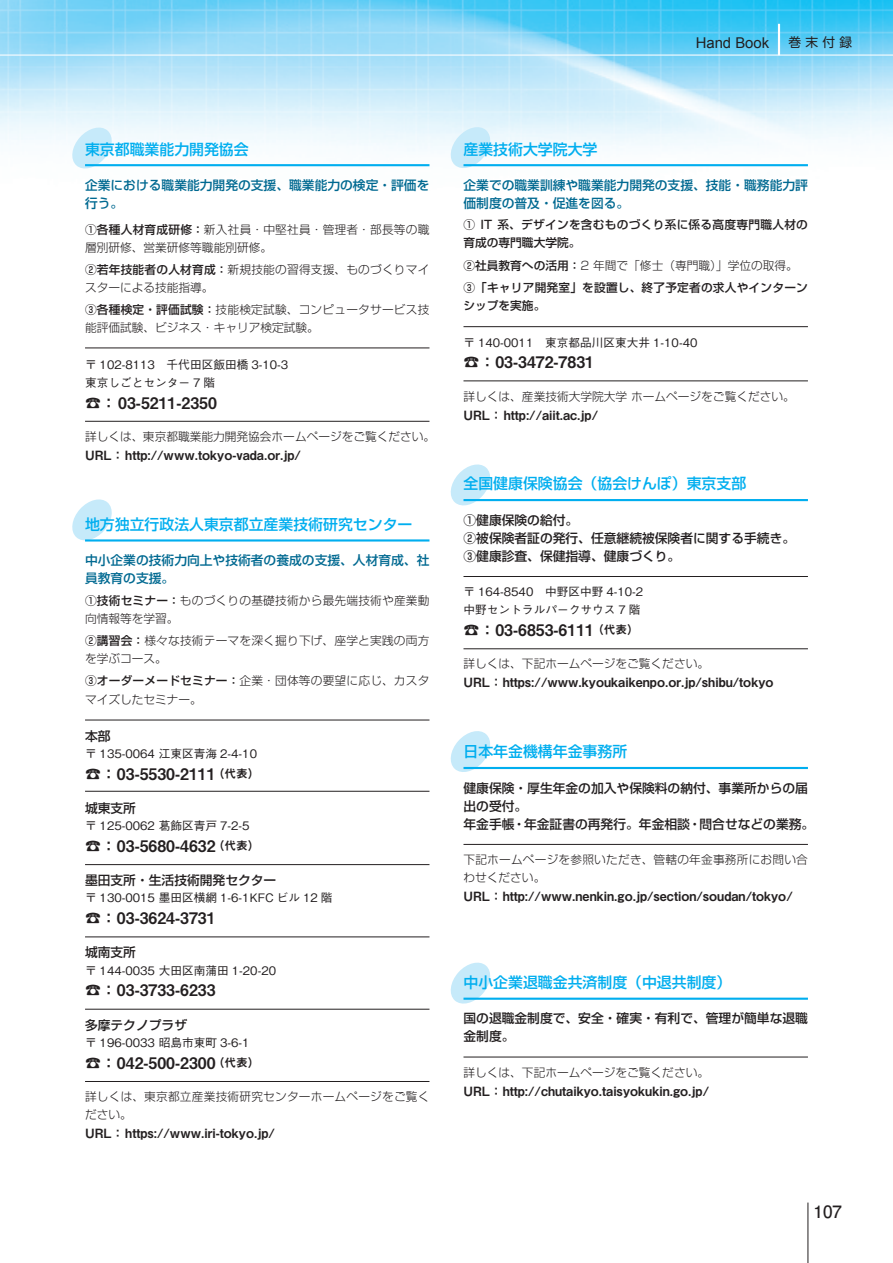
<style>
.page{position:relative;width:893px;height:1263px;background:#fff}
.page>*{position:absolute;margin:0;border:0;box-sizing:border-box;transform-origin:0 0}
.t1{font:700 16.95px "Futo Go B101 Pro";color:#231f20}
.t2{font:15.9px "Midashi Go Pro MB31";color:#231f20}
.機関小見出{font:500 14.85px "Shin Go Pro";color:#00aeef}
.t3{font:14.85px "Arial";color:#231f20}
.t4{font:12.75px "Midashi Go Pro MB31";color:#231f20}
.t5{font:500 12.75px/18px "Shin Go Pro";color:#231f20}
.t6{font:500 12.75px/18px "Shin Go Pro";color:#006991}
.t7{font:12.75px "UD Shin Go Pro";color:#231f20}
.t8{font:300 11.7px/18px "Shin Go Pro";color:#231f20}
.t9{font:500 11.7px "Gothic BBB Pro";color:#231f20}
.t10{font:300 11.7px/18px "Shin Go Pro";letter-spacing:.02em;color:#231f20}
.t11{font:500 11.7px/18px "Shin Go Pro";letter-spacing:.015em;color:#231f20}
.s1{font-weight:500}
.s2{font-family:"Midashi Go Pro MB31";font-weight:400}
.s3{font-size:11.7px}
</style>
<div class="page">
<img style="left:0;top:0;width:893px;height:167px">
<hr style="left:778px;top:24px;width:2px;height:31px;background:#fff">
<hr style="left:0;top:55px;width:893px;height:1px;background:#fff">
<hr style="left:808px;top:1202px;width:1px;height:61px;background:#231f20">
<svg style="left:448px;top:124px;width:45px;height:44px"></svg>
<svg style="left:450px;top:464px;width:43px;height:42px"></svg>
<svg style="left:450px;top:731px;width:43px;height:41px"></svg>
<svg style="left:450px;top:962px;width:43px;height:42px"></svg>
<svg style="left:72px;top:499px;width:42px;height:43px"></svg>
<svg style="left:70px;top:125px;width:44px;height:44px"></svg>
<hr style="left:85px;top:164px;width:344px;height:2px;background:#00aeef">
<hr style="left:85px;top:348px;width:344px;height:1px;background:#231f20">
<hr style="left:85px;top:421px;width:344px;height:1px;background:#231f20">
<hr style="left:85px;top:539px;width:344px;height:2px;background:#00aeef">
<hr style="left:85px;top:720px;width:344px;height:1px;background:#231f20">
<hr style="left:85px;top:791px;width:344px;height:1px;background:#231f20">
<hr style="left:85px;top:864px;width:344px;height:1px;background:#231f20">
<hr style="left:85px;top:937px;width:344px;height:1px;background:#231f20">
<hr style="left:85px;top:1009px;width:344px;height:1px;background:#231f20">
<hr style="left:85px;top:1081px;width:344px;height:1px;background:#231f20">
<hr style="left:463px;top:164px;width:345px;height:2px;background:#00aeef">
<hr style="left:463px;top:326px;width:345px;height:1px;background:#231f20">
<hr style="left:463px;top:381px;width:345px;height:1px;background:#231f20">
<hr style="left:463px;top:499px;width:345px;height:2px;background:#00aeef">
<hr style="left:463px;top:576px;width:345px;height:1px;background:#231f20">
<hr style="left:463px;top:648px;width:345px;height:1px;background:#231f20">
<hr style="left:463px;top:767px;width:345px;height:2px;background:#00aeef">
<hr style="left:463px;top:844px;width:345px;height:1px;background:#231f20">
<hr style="left:463px;top:998px;width:345px;height:2px;background:#00aeef">
<hr style="left:463px;top:1057px;width:345px;height:1px;background:#231f20">
<p class="t3" style="left:696px;top:33px;width:75px">Hand Book</p>
<p class="t7" style="left:788px;top:32px;width:65px">巻 末 付 録</p>
<p class="機関小見出" style="left:85px;top:137px;width:165px">東京都職業能力開発協会</p>
<p class="t6" style="left:85px;top:175px;width:346px">企業における職業能力開発の支援、職業能力の検定・評価を行う。</p>
<p class="t8" style="left:85px;top:219px;width:346px"><span class="s1">①各種人材育成研修</span><span class="s2">：</span>新入社員・中堅社員・管理者・部長等の職層別研修、営業研修等職能別研修。</p>
<p class="t8" style="left:85px;top:259px;width:346px"><span class="s1">②若年技能者の人材育成</span><span class="s2">：</span>新規技能の習得支援、ものづくりマイスターによる技能指導。</p>
<p class="t10" style="left:85px;top:300px;width:346px"><span class="s1">③各種検定・評価試験</span><span class="s2">：</span>技能検定試験、コンピュータサービス技能評価試験、ビジネス・キャリア検定試験。</p>
<p class="t9" style="left:85px;top:355px;width:205px">〒 102-8113　千代田区飯田橋 3-10-3</p>
<p class="t9" style="left:85px;top:373px;width:132px">東京しごとセンター 7 階</p>
<p class="t2" style="left:85px;top:390px;width:133px">☎： 03-5211-2350</p>
<p class="t8" style="left:85px;top:426px;width:352px">詳しくは、東京都職業能力開発協会ホームページをご覧ください。</p>
<p class="t4" style="left:85px;top:445px;width:217px">URL： http://www.tokyo-vada.or.jp/</p>
<p class="機関小見出" style="left:85px;top:512px;width:329px">地方独立行政法人東京都立産業技術研究センター</p>
<p class="t6" style="left:85px;top:550px;width:346px">中小企業の技術力向上や技術者の養成の支援、人材育成、社員教育の支援。</p>
<p class="t8" style="left:85px;top:590px;width:346px"><span class="s1">①技術セミナー</span><span class="s2">：</span>ものづくりの基礎技術から最先端技術や産業動向情報等を学習。</p>
<p class="t8" style="left:85px;top:630px;width:346px"><span class="s1">②講習会</span><span class="s2">：</span>様々な技術テーマを深く掘り下げ、座学と実践の両方を学ぶコース。</p>
<p class="t10" style="left:85px;top:670px;width:346px"><span class="s1">③オーダーメードセミナー</span><span class="s2">：</span>企業・団体等の要望に応じ、カスタマイズしたセミナー。</p>
<p class="t5" style="left:85px;top:725px;width:27px">本部</p>
<p class="t9" style="left:85px;top:744px;width:173px">〒 135-0064 江東区青海 2-4-10</p>
<p class="t2" style="left:85px;top:761px;width:176px">☎：03-5530-2111<span class="s3">（代表）</span></p>
<p class="t5" style="left:85px;top:797px;width:53px">城東支所</p>
<p class="t9" style="left:85px;top:816px;width:166px">〒 125-0062 葛飾区青戸 7-2-5</p>
<p class="t2" style="left:85px;top:833px;width:176px">☎：03-5680-4632<span class="s3">（代表）</span></p>
<p class="t5" style="left:85px;top:870px;width:193px">墨田支所・生活技術開発セクター</p>
<p class="t9" style="left:85px;top:888px;width:249px">〒 130-0015 墨田区横網 1-6-1KFC ビル 12 階</p>
<p class="t2" style="left:85px;top:905px;width:132px">☎：03-3624-3731</p>
<p class="t5" style="left:85px;top:942px;width:53px">城南支所</p>
<p class="t9" style="left:85px;top:961px;width:193px">〒 144-0035 大田区南蒲田 1-20-20</p>
<p class="t2" style="left:85px;top:978px;width:132px">☎：03-3733-6233</p>
<p class="t5" style="left:85px;top:1014px;width:104px">多摩テクノプラザ</p>
<p class="t9" style="left:85px;top:1033px;width:166px">〒 196-0033 昭島市東町 3-6-1</p>
<p class="t2" style="left:85px;top:1050px;width:176px">☎：042-500-2300<span class="s3">（代表）</span></p>
<p class="t8" style="left:85px;top:1086px;width:346px">詳しくは、東京都立産業技術研究センターホームページをご覧ください。</p>
<p class="t4" style="left:85px;top:1123px;width:191px">URL： https://www.iri-tokyo.jp/</p>
<p class="機関小見出" style="left:463px;top:137px;width:135px">産業技術大学院大学</p>
<p class="t6" style="left:463px;top:175px;width:346px">企業での職業訓練や職業能力開発の支援、技能・職務能力評価制度の普及・促進を図る。</p>
<p class="t11" style="left:463px;top:214px;width:346px">① IT 系、デザインを含むものづくり系に係る高度専門職人材の育成の専門職大学院。</p>
<p class="t8" style="left:463px;top:255px;width:336px"><span class="s1">②社員教育への活用</span><span class="s2">：</span>2 年間で「修士（専門職）」学位の取得。</p>
<p class="t11" style="left:463px;top:277px;width:346px">③「キャリア開発室」を設置し、終了予定者の求人やインターンシップを実施。</p>
<p class="t9" style="left:463px;top:333px;width:235px">〒 140-0011　東京都品川区東大井 1-10-40</p>
<p class="t2" style="left:463px;top:349px;width:132px">☎：03-3472-7831</p>
<p class="t8" style="left:463px;top:386px;width:333px">詳しくは、産業技術大学院大学ホームページをご覧ください。</p>
<p class="t4" style="left:463px;top:404px;width:136px">URL： http://aiit.ac.jp/</p>
<p class="機関小見出" style="left:463px;top:472px;width:284px">全国健康保険協会（協会けんぽ）東京支部</p>
<p class="t5" style="left:463px;top:509px;width:116px">①健康保険の給付。</p>
<p class="t5" style="left:463px;top:527px;width:333px">②被保険者証の発行、任意継続被保険者に関する手続き。</p>
<p class="t5" style="left:463px;top:545px;width:218px">③健康診査、保健指導、健康づくり。</p>
<p class="t9" style="left:463px;top:582px;width:181px">〒 164-8540　中野区中野 4-10-2</p>
<p class="t9" style="left:463px;top:600px;width:178px">中野セントラルパークサウス 7 階</p>
<p class="t2" style="left:463px;top:617px;width:177px">☎：03-6853-6111 <span class="s3">（代表）</span></p>
<p class="t8" style="left:463px;top:653px;width:247px">詳しくは、下記ホームページをご覧ください。</p>
<p class="t4" style="left:463px;top:672px;width:312px">URL：https://www.kyoukaikenpo.or.jp/shibu/tokyo</p>
<p class="機関小見出" style="left:463px;top:739px;width:165px">日本年金機構年金事務所</p>
<p class="t5" style="left:463px;top:777px;width:346px">健康保険・厚生年金の加入や保険料の納付、事業所からの届出の受付。</p>
<p class="t5" style="left:463px;top:813px;width:352px">年金手帳・年金証書の再発行。年金相談・問合せなどの業務。</p>
<p class="t8" style="left:463px;top:849px;width:346px">下記ホームページを参照いただき、管轄の年金事務所にお問い合わせください。</p>
<p class="t4" style="left:463px;top:886px;width:331px">URL：http://www.nenkin.go.jp/section/soudan/tokyo/</p>
<p class="機関小見出" style="left:463px;top:970px;width:269px">中小企業退職金共済制度（中退共制度）</p>
<p class="t5" style="left:463px;top:1008px;width:346px">国の退職金制度で、安全・確実・有利で、管理が簡単な退職金制度。</p>
<p class="t8" style="left:463px;top:1062px;width:247px">詳しくは、下記ホームページをご覧ください。</p>
<p class="t4" style="left:463px;top:1081px;width:247px">URL：http://chutaikyo.taisyokukin.go.jp/</p>
<h1 class="t1" style="left:814px;top:1198px;width:30px">107</h1>
</div>
